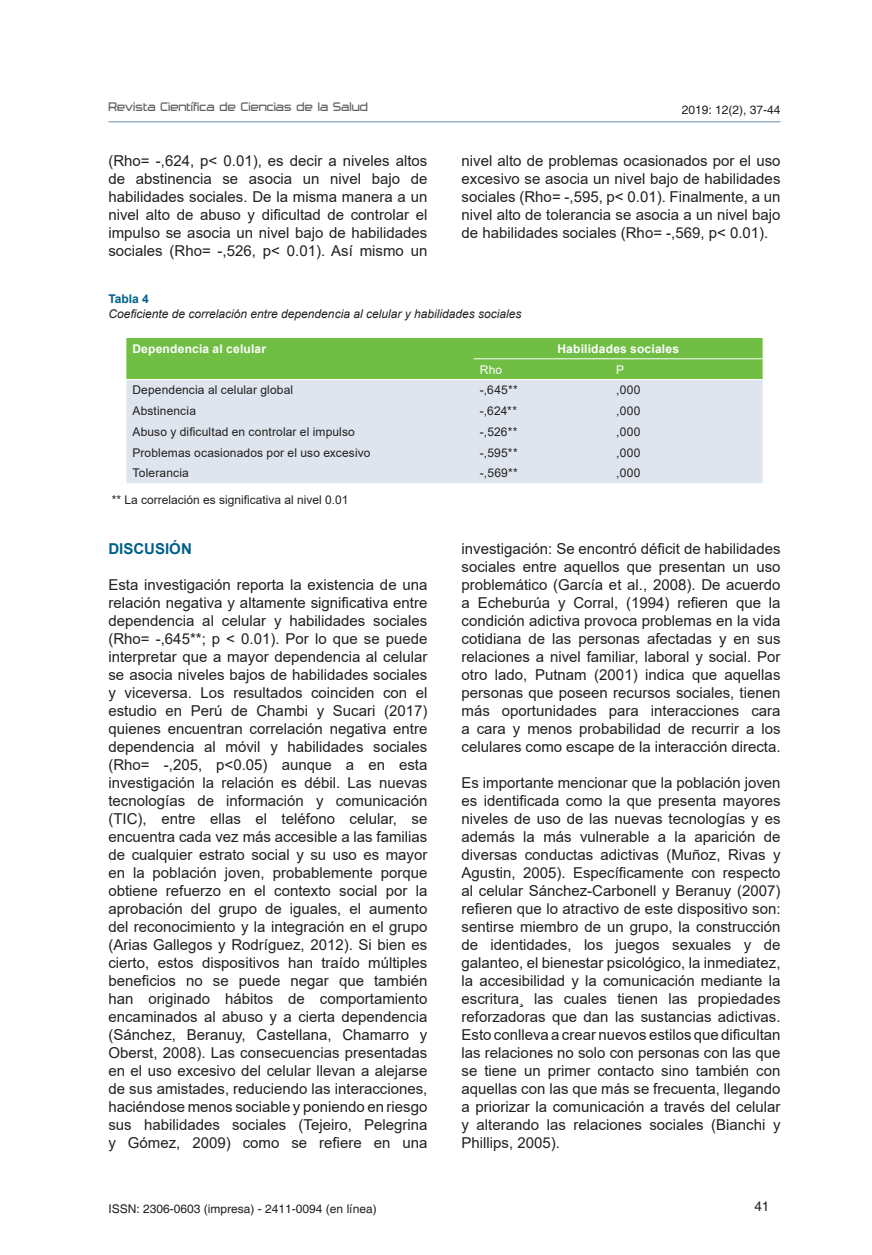
<style>
.page{position:relative;width:872px;height:1255px;background:#fff}
.page>*{position:absolute;margin:0;border:0;box-sizing:border-box;transform-origin:0 0}
.TEXTO_CUERPO_GENERAL{font:15px/18px "Arial";color:#231f20;text-align:justify}
.TEXTO_CUERPO_GENERAL-2{font:700 15px "Arial";color:#005f88}
.t1{font:300 13.5px "Trade Marker";letter-spacing:.01em;color:#636366;scale:.85 1}
.t2{font:13.5px "Helvetica";color:#231f20}
.TEXTO_BIBLIOGRAFIA{font:12px "Arial";letter-spacing:.01em;color:#231f20}
.subtituto_tabla{font:italic 12px "Arial";color:#231f20}
.t3{font:12px "Helvetica";color:#231f20}
.TEXTO_CUERPO_GENERAL-3{font:12px "Arial";color:#231f20}
.TEXTO_BIBLIOGRAFIA-2{font:700 12px "Arial";letter-spacing:.02em;color:#fff}
.tabla_titulo_1{font:700 12px "Arial";color:#005f88}
.TEXTO_BIBLIOGRAFIA-3{font:12px "Arial";color:#fff}
</style>
<div class="page">
<hr style="left:108px;top:121px;width:672px;height:1px;background:#749bb7">
<div style="left:126px;top:338px;width:636px;height:41px;background:#70be44"></div>
<div style="left:126px;top:380px;width:636px;height:103px;background:#dee5ee"></div>
<hr style="left:474px;top:358px;width:136px;height:1px;background:#fff">
<hr style="left:610px;top:358px;width:152px;height:1px;background:#fff">
<p class="t1" style="left:108px;top:99px;width:307px">Revista Científica de Ciencias de la Salud</p>
<p class="t3" style="left:681px;top:102px;width:100px">2019: 12(2), 37-44</p>
<p class="TEXTO_CUERPO_GENERAL" style="left:108px;top:152px;width:320px">(Rho= -,624, p&lt; 0.01), es decir a niveles altos de abstinencia se asocia un nivel bajo de habilidades sociales. De la misma manera a un nivel alto de abuso y dificultad de controlar el impulso se asocia un nivel bajo de habilidades sociales (Rho= -,526, p&lt; 0.01). Así mismo un</p>
<p class="TEXTO_CUERPO_GENERAL" style="left:461px;top:152px;width:320px">nivel alto de problemas ocasionados por el uso excesivo se asocia un nivel bajo de habilidades sociales (Rho= -,595, p&lt; 0.01). Finalmente, a un nivel alto de tolerancia se asocia a un nivel bajo de habilidades sociales (Rho= -,569, p&lt; 0.01).</p>
<p class="tabla_titulo_1" style="left:108px;top:290px;width:42px">Tabla 4</p>
<p class="subtituto_tabla" style="left:108px;top:305px;width:414px">Coeficiente de correlación entre dependencia al celular y habilidades sociales</p>
<p class="TEXTO_BIBLIOGRAFIA-2" style="left:132px;top:340px;width:135px">Dependencia al celular</p>
<p class="TEXTO_BIBLIOGRAFIA-2" style="left:557px;top:340px;width:123px">Habilidades sociales</p>
<p class="TEXTO_BIBLIOGRAFIA-3" style="left:480px;top:361px;width:24px">Rho</p>
<p class="TEXTO_BIBLIOGRAFIA-3" style="left:616px;top:361px;width:10px">P</p>
<p class="TEXTO_BIBLIOGRAFIA" style="left:132px;top:382px;width:162px">Dependencia al celular global</p>
<p class="TEXTO_BIBLIOGRAFIA" style="left:480px;top:382px;width:39px">-,645**</p>
<p class="TEXTO_BIBLIOGRAFIA" style="left:616px;top:382px;width:26px">,000</p>
<p class="TEXTO_BIBLIOGRAFIA" style="left:132px;top:402px;width:65px">Abstinencia</p>
<p class="TEXTO_BIBLIOGRAFIA" style="left:480px;top:402px;width:39px">-,624**</p>
<p class="TEXTO_BIBLIOGRAFIA" style="left:616px;top:402px;width:26px">,000</p>
<p class="TEXTO_BIBLIOGRAFIA" style="left:132px;top:423px;width:224px">Abuso y dificultad en controlar el impulso</p>
<p class="TEXTO_BIBLIOGRAFIA" style="left:480px;top:423px;width:39px">-,526**</p>
<p class="TEXTO_BIBLIOGRAFIA" style="left:616px;top:423px;width:26px">,000</p>
<p class="TEXTO_BIBLIOGRAFIA" style="left:132px;top:444px;width:240px">Problemas ocasionados por el uso excesivo</p>
<p class="TEXTO_BIBLIOGRAFIA" style="left:480px;top:444px;width:39px">-,595**</p>
<p class="TEXTO_BIBLIOGRAFIA" style="left:616px;top:444px;width:26px">,000</p>
<p class="TEXTO_BIBLIOGRAFIA" style="left:132px;top:465px;width:58px">Tolerancia</p>
<p class="TEXTO_BIBLIOGRAFIA" style="left:480px;top:465px;width:40px">-,569**</p>
<p class="TEXTO_BIBLIOGRAFIA" style="left:616px;top:465px;width:26px">,000</p>
<p class="TEXTO_CUERPO_GENERAL-3" style="left:112px;top:492px;width:238px">** La correlación es significativa al nivel 0.01</p>
<p class="TEXTO_CUERPO_GENERAL-2" style="left:108px;top:538px;width:85px">DISCUSIÓN</p>
<p class="TEXTO_CUERPO_GENERAL" style="left:108px;top:575px;width:320px">Esta investigación reporta la existencia de una relación negativa y altamente significativa entre dependencia al celular y habilidades sociales (Rho= -,645**; p &lt; 0.01). Por lo que se puede interpretar que a mayor dependencia al celular se asocia niveles bajos de habilidades sociales y viceversa. Los resultados coinciden con el estudio en Perú de Chambi y Sucari (2017) quienes encuentran correlación negativa entre dependencia al móvil y habilidades sociales (Rho= -,205, p&lt;0.05) aunque a en esta investigación la relación es débil. Las nuevas tecnologías de información y comunicación (TIC), entre ellas el teléfono celular, se encuentra cada vez más accesible a las familias de cualquier estrato social y su uso es mayor en la población joven, probablemente porque obtiene refuerzo en el contexto social por la aprobación del grupo de iguales, el aumento del reconocimiento y la integración en el grupo (Arias Gallegos y Rodríguez, 2012). Si bien es cierto, estos dispositivos han traído múltiples beneficios no se puede negar que también han originado hábitos de comportamiento encaminados al abuso y a cierta dependencia (Sánchez, Beranuy, Castellana, Chamarro y Oberst, 2008). Las consecuencias presentadas en el uso excesivo del celular llevan a alejarse de sus amistades, reduciendo las interacciones, haciéndose menos sociable y poniendo en riesgo sus habilidades sociales (Tejeiro, Pelegrina y Gómez, 2009) como se refiere en una</p>
<p class="TEXTO_CUERPO_GENERAL" style="left:461px;top:539px;width:320px">investigación: Se encontró déficit de habilidades sociales entre aquellos que presentan un uso problemático (García et al., 2008). De acuerdo a Echeburúa y Corral, (1994) refieren que la condición adictiva provoca problemas en la vida cotidiana de las personas afectadas y en sus relaciones a nivel familiar, laboral y social. Por otro lado, Putnam (2001) indica que aquellas personas que poseen recursos sociales, tienen más oportunidades para interacciones cara a cara y menos probabilidad de recurrir a los celulares como escape de la interacción directa.</p>
<p class="TEXTO_CUERPO_GENERAL" style="left:461px;top:773px;width:320px">Es importante mencionar que la población joven es identificada como la que presenta mayores niveles de uso de las nuevas tecnologías y es además la más vulnerable a la aparición de diversas conductas adictivas (Muñoz, Rivas y Agustin, 2005). Específicamente con respecto al celular Sánchez-Carbonell y Beranuy (2007) refieren que lo atractivo de este dispositivo son: sentirse miembro de un grupo, la construcción de identidades, los juegos sexuales y de galanteo, el bienestar psicológico, la inmediatez, la accesibilidad y la comunicación mediante la escritura¸ las cuales tienen las propiedades reforzadoras que dan las sustancias adictivas.<br>Esto conlleva a crear nuevos estilos que dificultan las relaciones no solo con personas con las que se tiene un primer contacto sino también con aquellas con las que más se frecuenta, llegando a priorizar la comunicación a través del celular y alterando las relaciones sociales (Bianchi y Phillips, 2005).</p>
<p class="t3" style="left:108px;top:1201px;width:270px">ISSN: 2306-0603 (impresa) - 2411-0094 (en línea)</p>
<p class="t2" style="left:754px;top:1198px;width:17px">41</p>
</div>
